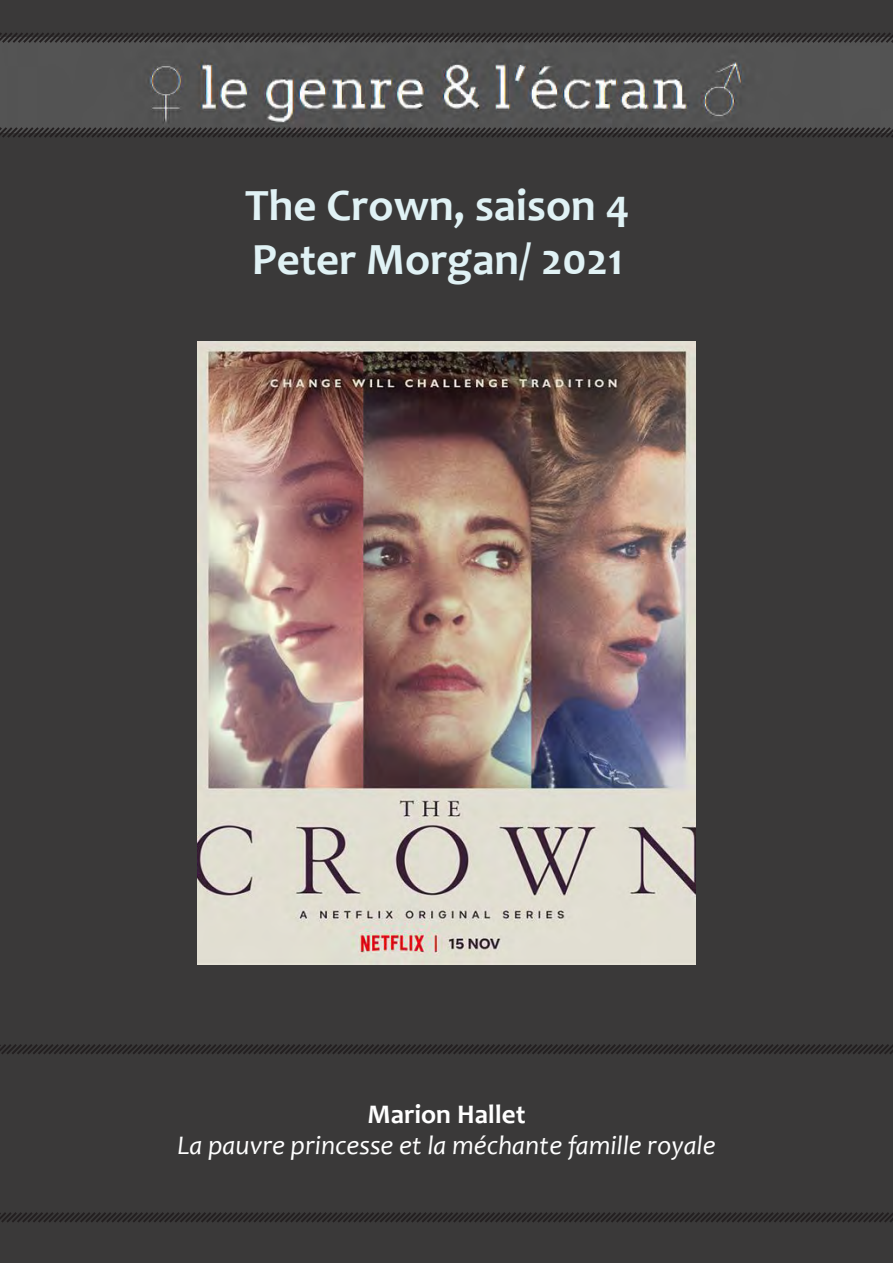
<style>
.page{position:relative;width:893px;height:1263px;background:#3a3939}
.page>*{position:absolute;margin:0;border:0;box-sizing:border-box;transform-origin:0 0}
.Footnote_text{font:700 45px "Candara";color:#e0f2f5}
.t1{font:italic 27px "Candara";color:#fff}
.t2{font:700 27px "Candara";color:#fff}
</style>
<div class="page">
<img style="left:197px;top:342px;width:499px;height:623px">
<svg style="left:0;top:1044px;width:893px;height:178px"></svg>
<svg style="left:0;top:33px;width:893px;height:105px;background:#565555"></svg>
<p class="Footnote_text" style="left:245px;top:178px;width:386px">The Crown, saison 4</p>
<p class="Footnote_text" style="left:252px;top:232px;width:373px">Peter Morgan/ 2021</p>
<p class="t2" style="left:367px;top:1097px;width:159px">Marion Hallet</p>
<p class="t1" style="left:177px;top:1128px;width:540px">La pauvre princesse et la méchante famille royale</p>
</div>
